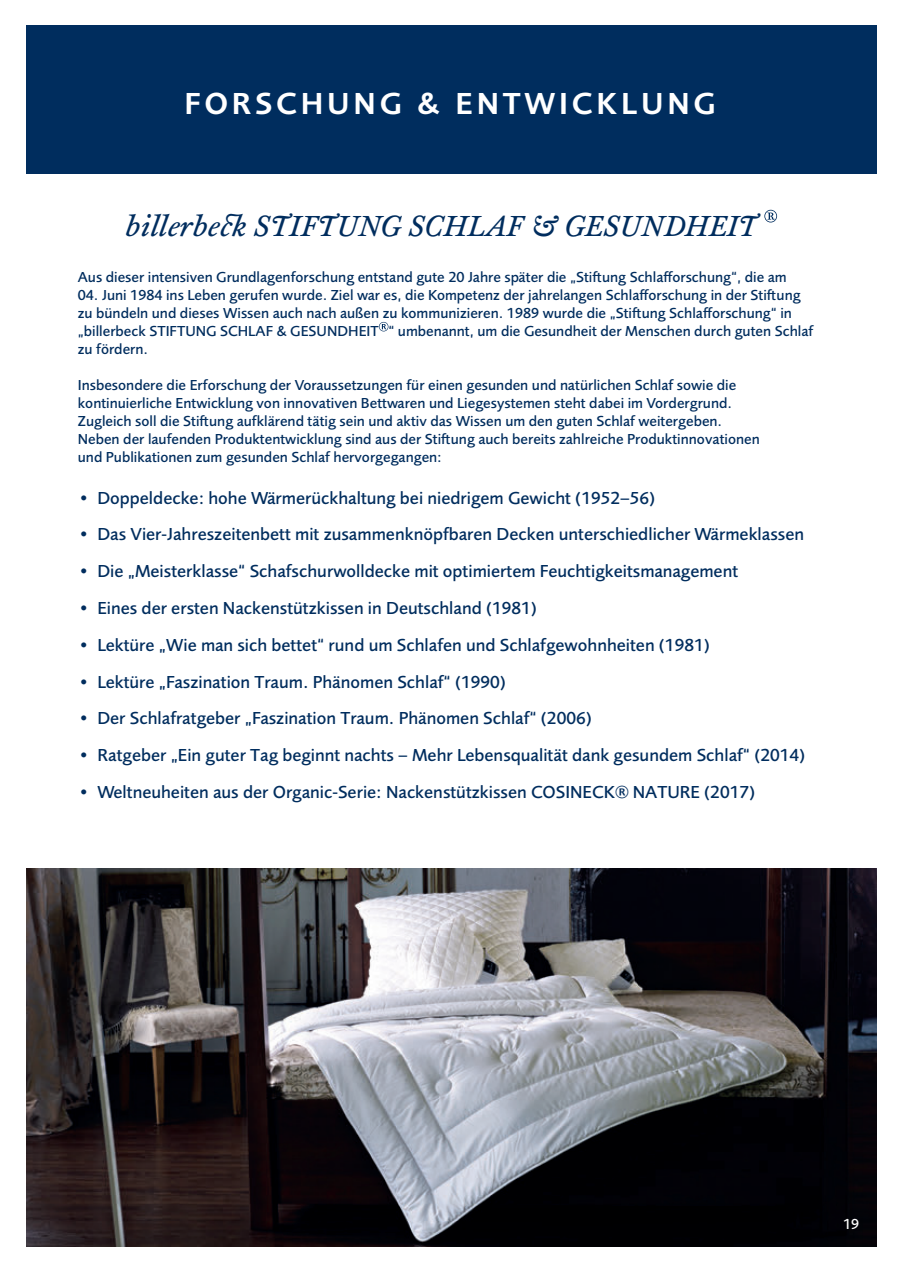
<style>
.page{position:relative;width:902px;height:1272px;background:#fff}
.page>*{position:absolute;margin:0;border:0;box-sizing:border-box;transform-origin:0 0}
.t1{font:600 31.5px "Foundry Sans";letter-spacing:.12em;color:#fff}
.t2{font:italic 30px "Foundry Wilson";color:#002d5e}
.t3{font:500 18px "Foundry Sans";color:#002d5e}
.t4{font:500 15px/18px "Foundry Sans";color:#002d5e}
.t5{font:500 15px "Foundry Sans";color:#fff}
</style>
<div class="page">
<div style="left:26px;top:26px;width:850px;height:148px;background:#002d5e"></div>
<svg style="left:764px;top:210px;width:13px;height:12px"></svg>
<svg style="left:379px;top:322px;width:9px;height:9px"></svg>
<img style="left:26px;top:869px;width:850px;height:377px">
<p class="t1" style="left:184px;top:80px;width:533px">FORSCHUNG &amp; ENTWICKLUNG</p>
<p class="t2" style="left:125px;top:208px;width:634px">billerbeck STIFTUNG SCHLAF &amp; GESUNDHEIT</p>
<p class="t4" style="left:78px;top:266px;width:710px">Aus dieser intensiven Grundlagenforschung entstand gute 20 Jahre später die „Stiftung Schlafforschung“, die am</p>
<p class="t4" style="left:78px;top:284px;width:737px">04. Juni 1984 ins Leben gerufen wurde. Ziel war es, die Kompetenz der jahrelangen Schlafforschung in der Stiftung zu bündeln und dieses Wissen auch nach außen zu kommunizieren. 1989 wurde die „Stiftung Schlafforschung“ in „billerbeck STIFTUNG SCHLAF &amp; GESUNDHEIT “ umbenannt, um die Gesundheit der Menschen durch guten Schlaf zu fördern.</p>
<p class="t4" style="left:78px;top:374px;width:660px">Insbesondere die Erforschung der Voraussetzungen für einen gesunden und natürlichen Schlaf sowie die kontinuierliche Entwicklung von innovativen Bettwaren und Liegesystemen steht dabei im Vordergrund.<br>Zugleich soll die Stiftung aufklärend tätig sein und aktiv das Wissen um den guten Schlaf weitergeben.</p>
<p class="t4" style="left:78px;top:428px;width:683px">Neben der laufenden Produktentwicklung sind aus der Stiftung auch bereits zahlreiche Produktinnovationen und Publikationen zum gesunden Schlaf hervorgegangen:</p>
<p class="t3" style="left:78px;top:484px;width:579px">• Doppeldecke: hohe Wärmerückhaltung bei niedrigem Gewicht (1952–56)</p>
<p class="t3" style="left:78px;top:521px;width:728px">• Das Vier-Jahreszeitenbett mit zusammenknöpfbaren Decken unterschiedlicher Wärmeklassen</p>
<p class="t3" style="left:78px;top:558px;width:662px">• Die „Meisterklasse“ Schafschurwolldecke mit optimiertem Feuchtigkeitsmanagement</p>
<p class="t3" style="left:78px;top:594px;width:460px">• Eines der ersten Nackenstützkissen in Deutschland (1981)</p>
<p class="t3" style="left:78px;top:631px;width:633px">• Lektüre „Wie man sich bettet“ rund um Schlafen und Schlafgewohnheiten (1981)</p>
<p class="t3" style="left:78px;top:668px;width:429px">• Lektüre „Faszination Traum. Phänomen Schlaf“ (1990)</p>
<p class="t3" style="left:78px;top:705px;width:515px">• Der Schlafratgeber „Faszination Traum. Phänomen Schlaf“ (2006)</p>
<p class="t3" style="left:78px;top:741px;width:729px">• Ratgeber „Ein guter Tag beginnt nachts – Mehr Lebensqualität dank gesundem Schlaf“ (2014)</p>
<p class="t3" style="left:78px;top:778px;width:679px">• Weltneuheiten aus der Organic-Serie: Nackenstützkissen COSINECK® NATURE (2017)</p>
<p class="t5" style="left:843px;top:1213px;width:18px">19</p>
</div>
